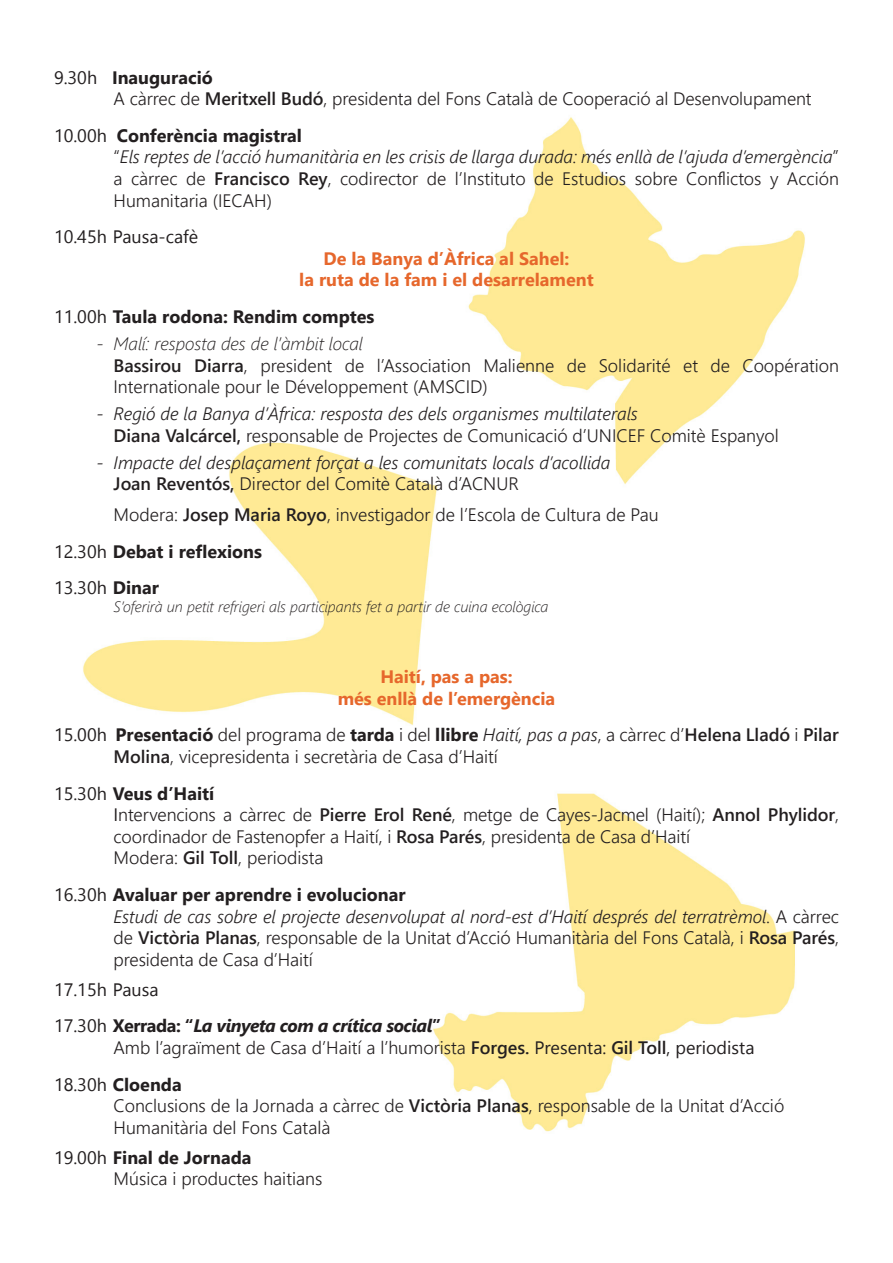
<style>
.page{position:relative;width:893px;height:1263px;background:#fff}
.page>*{position:absolute;margin:0;border:0;box-sizing:border-box;transform-origin:0 0}
.t1{font:300 18px/21.6px "Segoe UI";color:#231f20}
.t2{font:700 18px "Segoe UI";color:#231f20}
.t3{font:italic 300 18px "Segoe UI";color:#231f20}
.t4{font:700 18px "Segoe UI";color:#e6672c}
.t5{font:italic 700 18px "Segoe UI";letter-spacing:-.025em;color:#231f20}
.t6{font:18px "Segoe UI";color:#231f20}
.t7{font:italic 300 18px "Segoe UI";color:#231f20}
.t8{font:italic 300 15px "Segoe UI";color:#231f20}
.s1{font-weight:400}
.s2{font-weight:600}
.s3{font-style:italic}
.s4{font-weight:700}
.s5{font-weight:400;font-style:normal}
.s6{font-style:normal}
</style>
<div class="page">
<img style="left:83px;top:442px;width:355px;height:283px">
<img style="left:468px;top:117px;width:337px;height:368px">
<img style="left:433px;top:793px;width:362px;height:339px">
<p class="t2" style="left:54px;top:63px;width:160px"><span class="s1">9.30h</span> Inauguració</p>
<p class="t1" style="left:114px;top:88px;width:700px">A càrrec de <span class="s2">Meritxell Budó</span>, presidenta del Fons Català de Cooperació al Desenvolupament</p>
<p class="t2" style="left:54px;top:121px;width:249px"><span class="s1">10.00h</span> Conferència magistral</p>
<p class="t1" style="left:114px;top:146px;width:727px;text-align:justify">“<span class="s3">Els reptes de l’acció humanitària en les crisis de llarga durada: més enllà de l’ajuda d’emergència</span>” a càrrec de <span class="s2">Francisco Rey</span>, codirector de l’Instituto de Estudios sobre Conflictos y Acción Humanitaria (IECAH)</p>
<p class="t6" style="left:54px;top:222px;width:146px">10.45h Pausa-cafè</p>
<p class="t4" style="left:324px;top:244px;width:247px">De la Banya d’Àfrica al Sahel:</p>
<p class="t4" style="left:299px;top:266px;width:296px">la ruta de la fam i el desarrelament</p>
<p class="t2" style="left:54px;top:302px;width:322px"><span class="s1">11.00h</span> Taula rodona: Rendim comptes</p>
<p class="t7" style="left:97px;top:331px;width:268px">- Malí: resposta des de l’àmbit local</p>
<p class="t1" style="left:114px;top:354px;width:727px"><span class="s2">Bassirou Diarra</span>, president de l’Association Malienne de Solidarité et de Coopération<br>Internationale pour le Développement (AMSCID)</p>
<p class="t3" style="left:97px;top:401px;width:543px">- Regió de la Banya d’Àfrica: resposta des dels organismes multilaterals</p>
<p class="t1" style="left:114px;top:424px;width:667px"><span class="s2">Diana Valcárcel,</span> responsable de Projectes de Comunicació d’UNICEF Comitè Espanyol</p>
<p class="t3" style="left:97px;top:450px;width:515px">- Impacte del desplaçament forçat a les comunitats locals d’acollida</p>
<p class="t1" style="left:114px;top:473px;width:407px"><span class="s2">Joan Reventós,</span> Director del Comitè Català d’ACNUR</p>
<p class="t1" style="left:114px;top:503px;width:547px">Modera: <span class="s2">Josep Maria Royo</span>, investigador de l’Escola de Cultura de Pau</p>
<p class="t2" style="left:54px;top:537px;width:210px"><span class="s1">12.30h</span> Debat i reflexions</p>
<p class="t6" style="left:54px;top:573px;width:107px">13.30h <span class="s4">Dinar</span></p>
<p class="t8" style="left:114px;top:597px;width:436px">S’oferirà un petit refrigeri als participants fet a partir de cuina ecològica</p>
<p class="t4" style="left:380px;top:662px;width:134px">Haití, pas a pas:</p>
<p class="t4" style="left:338px;top:684px;width:219px">més enllà de l’emergència</p>
<p class="t1" style="left:114px;top:724px;width:727px;text-indent:-60px"><span class="s1">15.00h</span> <span class="s4">Presentació</span> del programa de <span class="s4">tarda</span> i del <span class="s4">llibre</span> <span class="s3">Haití, pas a pas</span>, a càrrec d’<span class="s2">Helena Lladó</span> i <span class="s2">Pilar<br>Molina</span>, vicepresidenta i secretària de Casa d’Haití</p>
<p class="t2" style="left:54px;top:779px;width:162px"><span class="s1">15.30h</span> Veus d’Haití</p>
<p class="t1" style="left:114px;top:803px;width:727px"><span class="s1">I</span>ntervencions a càrrec de <span class="s2">Pierre Erol René</span>, metge de Cayes-Jacmel (Haití); <span class="s2">Annol Phylidor</span>, coordinador de Fastenopfer a Haití, i <span class="s2">Rosa Parés</span>, presidenta de Casa d’Haití</p>
<p class="t1" style="left:114px;top:847px;width:212px">Modera: <span class="s2">Gil Toll</span>, periodista</p>
<p class="t2" style="left:54px;top:880px;width:353px"><span class="s1">16.30h</span> Avaluar per aprendre i evolucionar</p>
<p class="t1" style="left:114px;top:905px;width:727px;text-align:justify"><span class="s3">Estudi de cas sobre el projecte desenvolupat al nord-est d’Haití després del terratrèmol</span>. A càrrec de <span class="s2">Victòria Planas</span>, responsable de la Unitat d’Acció Humanitària del Fons Català, i <span class="s2">Rosa Parés</span>, presidenta de Casa d’Haití</p>
<p class="t6" style="left:54px;top:975px;width:106px">17.15h Pausa</p>
<p class="t5" style="left:54px;top:1013px;width:388px"><span class="s5">17.30h</span> <span class="s6">Xerrada: “</span>La vinyeta com a crítica social<span class="s6">”</span></p>
<p class="t1" style="left:114px;top:1036px;width:642px">Amb l’agraïment de Casa d’Haití a l’humorista <span class="s2">Forges.</span> <span class="s1">Presenta:</span> <span class="s2">Gil Toll</span><span class="s1">, periodista</span></p>
<p class="t2" style="left:54px;top:1070px;width:129px"><span class="s1">18.30h</span> Cloenda</p>
<p class="t1" style="left:114px;top:1094px;width:672px">Conclusions de la Jornada a càrrec de <span class="s2">Victòria Planas</span>, responsable de la Unitat d’Acció<br>Humanitària del Fons Català</p>
<p class="t2" style="left:54px;top:1143px;width:199px"><span class="s1">19.00h</span> Final de Jornada</p>
<p class="t1" style="left:114px;top:1168px;width:210px">Música i productes haitians</p>
</div>
